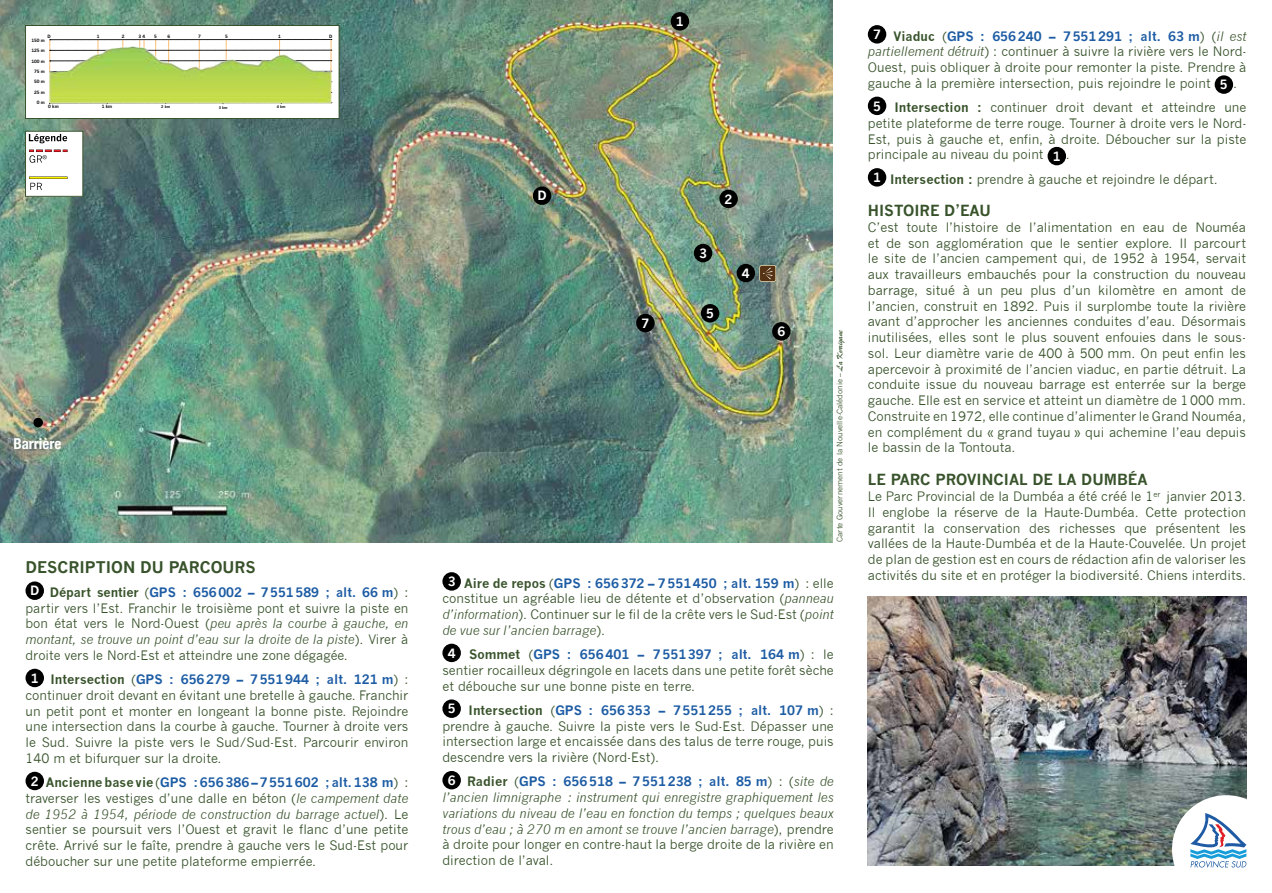
<style>
.page{position:relative;width:1272px;height:893px;background:#fff}
.page>*{position:absolute;margin:0;border:0;box-sizing:border-box;transform-origin:0 0}
.t1{font:700 15.75px "News Gothic";color:#38532b}
.t2{font:700 15px "News Gothic";color:#38532b}
.t3{font:700 condensed 15px "Helvetica Neue";color:#fff}
.t4{font:12.75px/15.8px "News Gothic";color:#38532b;text-align:justify}
.t5{font:italic 12.75px/15.8px "News Gothic";color:#38532b;text-align:justify}
.t6{font:700 12.6px "News Gothic";color:#fff}
.t7{font:7.5px "News Gothic";color:#38532b}
.t8{font:700 4.35px "News Gothic";color:#000}
.t9{font:700 3.6px "News Gothic";color:#000}
.s1{font-weight:700;font-size:12.6px;color:#fff}
.s2{font-weight:700}
.s3{font-weight:700;color:#1d5ca4}
.s4{font-style:italic}
.s5{font-family:"Brush Script";font-size:9px}
.s6{font-weight:700;font-style:normal;font-size:12.6px;color:#fff}
.s7{font-weight:700;font-style:normal}
.s8{font-style:normal}
.s9{font-weight:700;font-style:normal;color:#1d5ca4}
</style>
<div class="page">
<div style="left:867px;top:25px;width:19px;height:19px;background:#000;border-radius:50%"></div>
<div style="left:1214px;top:75px;width:18px;height:19px;background:#000;border-radius:50%"></div>
<div style="left:867px;top:97px;width:19px;height:18px;background:#000;border-radius:50%"></div>
<div style="left:1047px;top:147px;width:19px;height:18px;background:#000;border-radius:50%"></div>
<div style="left:867px;top:168px;width:19px;height:19px;background:#000;border-radius:50%"></div>
<img style="left:867px;top:596px;width:379px;height:269px">
<div style="left:26px;top:581px;width:18px;height:19px;background:#000;border-radius:50%"></div>
<div style="left:26px;top:669px;width:18px;height:18px;background:#000;border-radius:50%"></div>
<div style="left:26px;top:772px;width:18px;height:18px;background:#000;border-radius:50%"></div>
<img style="left:0;top:0;width:832px;height:542px">
<div style="left:442px;top:572px;width:19px;height:19px;background:#000;border-radius:50%"></div>
<div style="left:442px;top:644px;width:19px;height:18px;background:#000;border-radius:50%"></div>
<div style="left:442px;top:699px;width:19px;height:19px;background:#000;border-radius:50%"></div>
<div style="left:442px;top:771px;width:19px;height:18px;background:#000;border-radius:50%"></div>
<div style="left:26px;top:26px;width:313px;height:93px;background:#fff"></div>
<img style="left:49px;top:39px;width:284px;height:66px">
<div style="left:25px;top:25px;width:314px;height:94px;border:1px solid #38532b"></div>
<div style="left:26px;top:131px;width:57px;height:65px;background:#fff"></div>
<hr style="left:30px;top:177px;width:36px;height:2px;background:#fff200">
<svg style="left:29px;top:134px;width:38px;height:9px"></svg>
<svg style="left:30px;top:150px;width:36px;height:13px"></svg>
<svg style="left:30px;top:183px;width:12px;height:7px"></svg>
<div style="left:25px;top:131px;width:58px;height:66px;border:1px solid #38532b"></div>
<div style="left:33px;top:418px;width:10px;height:9px;background:#000;border-radius:50%"></div>
<svg style="left:759px;top:265px;width:17px;height:17px"></svg>
<div style="left:533px;top:186px;width:18px;height:19px;background:#000;border-radius:50%"></div>
<div style="left:670px;top:12px;width:19px;height:19px;background:#000;border-radius:50%"></div>
<div style="left:719px;top:190px;width:18px;height:18px;background:#000;border-radius:50%"></div>
<div style="left:693px;top:244px;width:19px;height:18px;background:#000;border-radius:50%"></div>
<div style="left:736px;top:264px;width:19px;height:18px;background:#000;border-radius:50%"></div>
<div style="left:701px;top:304px;width:18px;height:18px;background:#000;border-radius:50%"></div>
<div style="left:772px;top:322px;width:18px;height:19px;background:#000;border-radius:50%"></div>
<div style="left:636px;top:314px;width:18px;height:18px;background:#000;border-radius:50%"></div>
<svg style="left:1171px;top:795px;width:76px;height:73px"></svg>
<p class="t8" style="left:47px;top:34px;width:5px">D</p>
<p class="t8" style="left:97px;top:34px;width:4px">1</p>
<p class="t8" style="left:122px;top:34px;width:4px">2</p>
<p class="t8" style="left:138px;top:34px;width:8px">3 4</p>
<p class="t8" style="left:154px;top:34px;width:4px">5</p>
<p class="t8" style="left:167px;top:34px;width:4px">6</p>
<p class="t8" style="left:198px;top:34px;width:4px">7</p>
<p class="t8" style="left:225px;top:34px;width:4px">5</p>
<p class="t8" style="left:278px;top:34px;width:4px">1</p>
<p class="t8" style="left:329px;top:34px;width:5px">D</p>
<p class="t8" style="left:31px;top:38px;width:15px">150 m</p>
<p class="t8" style="left:31px;top:48px;width:15px">125 m</p>
<p class="t8" style="left:31px;top:58px;width:15px">100 m</p>
<p class="t8" style="left:34px;top:69px;width:12px">75 m</p>
<p class="t8" style="left:34px;top:79px;width:12px">50 m</p>
<p class="t8" style="left:34px;top:90px;width:12px">25 m</p>
<p class="t8" style="left:37px;top:100px;width:10px">0 m</p>
<p class="t8" style="left:48px;top:104px;width:12px">0 km</p>
<p class="t8" style="left:102px;top:104px;width:12px">1 km</p>
<p class="t9" style="left:161px;top:104px;width:10px">2 km</p>
<p class="t9" style="left:219px;top:105px;width:10px">3 km</p>
<p class="t9" style="left:277px;top:104px;width:10px">4 km</p>
<p class="t3" style="left:13px;top:434px;width:50px">Barrière</p>
<p class="t1" style="left:26px;top:557px;width:232px">DESCRIPTION DU PARCOURS</p>
<p class="t4" style="left:26px;top:584px;width:384px;text-indent:5px"><span class="s1">D</span> <span class="s2">Départ sentier</span> (<span class="s3">GPS : 656002 – 7551589 ; alt. 66 m</span>) : partir vers l’Est. Franchir le troisième pont et suivre la piste en bon état vers le Nord-Ouest (<span class="s4">peu après la courbe à gauche, en montant, se trouve un point d’eau sur la droite de la piste</span>). Virer à droite vers le Nord-Est et atteindre une zone dégagée.</p>
<p class="t4" style="left:26px;top:672px;width:384px;text-indent:5px"><span class="s1">1</span> <span class="s2">Intersection</span> (<span class="s3">GPS : 656279 – 7551944 ; alt. 121 m</span>) : continuer droit devant en évitant une bretelle à gauche. Franchir un petit pont et monter en longeant la bonne piste. Rejoindre une intersection dans la courbe à gauche. Tourner à droite vers le Sud. Suivre la piste vers le Sud/Sud-Est. Parcourir environ 140 m et bifurquer sur la droite.</p>
<p class="t4" style="left:26px;top:775px;width:384px;text-indent:5px"><span class="s1">2</span> <span class="s2">Ancienne base vie</span> (<span class="s3">GPS : 656386 – 7551602 ; alt. 138 m</span>) : traverser les vestiges d’une dalle en béton (<span class="s4">le campement date de 1952 à 1954, période de construction du barrage actuel</span>). Le sentier se poursuit vers l’Ouest et gravit le flanc d’une petite crête. Arrivé sur le faîte, prendre à gauche vers le Sud-Est pour déboucher sur une petite plateforme empierrée.</p>
<p class="t6" style="left:537px;top:188px;width:11px">D</p>
<p class="t6" style="left:676px;top:14px;width:9px">1</p>
<p class="t6" style="left:641px;top:315px;width:9px">7</p>
<p class="t6" style="left:724px;top:191px;width:9px">2</p>
<p class="t6" style="left:699px;top:246px;width:9px">3</p>
<p class="t6" style="left:706px;top:306px;width:9px">5</p>
<p class="t6" style="left:741px;top:265px;width:9px">4</p>
<p class="t6" style="left:777px;top:324px;width:9px">6</p>
<p class="t7" style="left:835px;top:542px;width:214px;rotate:-90deg">Carte Gouvernement de la Nouvelle-Calédonie – <span class="s5">La Korrigane</span></p>
<p class="t4" style="left:442px;top:575px;width:393px;text-indent:5px"><span class="s1">3</span> <span class="s2">Aire de repos</span> (<span class="s3">GPS : 656372 – 7551450 ; alt. 159 m</span>) : elle constitue un agréable lieu de détente et d’observation (<span class="s4">panneau d’information</span>). Continuer sur le fil de la crête vers le Sud-Est (<span class="s4">point de vue sur l’ancien barrage</span>).</p>
<p class="t4" style="left:442px;top:647px;width:393px;text-indent:5px"><span class="s1">4</span> <span class="s2">Sommet</span> (<span class="s3">GPS : 656401 – 7551397 ; alt. 164 m</span>) : le sentier rocailleux dégringole en lacets dans une petite forêt sèche et débouche sur une bonne piste en terre.</p>
<p class="t4" style="left:442px;top:702px;width:393px;text-indent:5px"><span class="s1">5</span> <span class="s2">Intersection</span> (<span class="s3">GPS : 656353 – 7551255 ; alt. 107 m</span>) : prendre à gauche. Suivre la piste vers le Sud-Est. Dépasser une intersection large et encaissée dans des talus de terre rouge, puis descendre vers la rivière (Nord-Est).</p>
<p class="t5" style="left:442px;top:774px;width:393px;text-indent:5px"><span class="s6">6</span> <span class="s7">Radier</span> <span class="s8">(</span><span class="s9">GPS : 656518 – 7551238 ; alt. 85 m</span><span class="s8">) : (</span>site de l’ancien limnigraphe : instrument qui enregistre graphiquement les variations du niveau de l’eau en fonction du temps ; quelques beaux trous d’eau ; à 270 m en amont se trouve l’ancien barrage<span class="s8">), prendre à droite pour longer en contre-haut la berge droite de la rivière en direction de l’aval.</span></p>
<p class="t4" style="left:867px;top:28px;width:380px;text-indent:5px"><span class="s1">7</span> <span class="s2">Viaduc</span> (<span class="s3">GPS : 656240 – 7551291 ; alt. 63 m</span>) (<span class="s4">il est partiellement détruit</span>) : continuer à suivre la rivière vers le Nord-Ouest, puis obliquer à droite pour remonter la piste. Prendre à gauche à la première intersection, puis rejoindre le point <sub>5</sub> .</p>
<p class="t4" style="left:867px;top:100px;width:380px;text-indent:5px"><span class="s1">5</span> <span class="s2">Intersection :</span> continuer droit devant et atteindre une petite plateforme de terre rouge. Tourner à droite vers le Nord-Est, puis à gauche et, enfin, à droite. Déboucher sur la piste principale au niveau du point <sub>1</sub> .</p>
<p class="t4" style="left:873px;top:171px;width:346px"><span class="s1">1</span> <span class="s2">Intersection :</span> prendre à gauche et rejoindre le départ.</p>
<p class="t2" style="left:867px;top:202px;width:124px">HISTOIRE D’EAU</p>
<p class="t4" style="left:867px;top:219px;width:380px">C’est toute l’histoire de l’alimentation en eau de Nouméa et de son agglomération que le sentier explore. Il parcourt le site de l’ancien campement qui, de 1952 à 1954, servait aux travailleurs embauchés pour la construction du nouveau barrage, situé à un peu plus d’un kilomètre en amont de l’ancien, construit en 1892. Puis il surplombe toute la rivière avant d’approcher les anciennes conduites d’eau. Désormais inutilisées, elles sont le plus souvent enfouies dans le sous&shy;sol. Leur diamètre varie de 400 à 500 mm. On peut enfin les apercevoir à proximité de l’ancien viaduc, en partie détruit. La conduite issue du nouveau barrage est enterrée sur la berge gauche. Elle est en service et atteint un diamètre de 1000 mm.<br>Construite en 1972, elle continue d’alimenter le Grand Nouméa, en complément du « grand tuyau » qui achemine l’eau depuis le bassin de la Tontouta.</p>
<p class="t2" style="left:867px;top:471px;width:281px">LE PARC PROVINCIAL DE LA DUMBÉA</p>
<p class="t4" style="left:867px;top:489px;width:380px">Le Parc Provincial de la Dumbéa a été créé le 1<sup>er</sup> janvier 2013.<br>Il englobe la réserve de la Haute-Dumbéa. Cette protection garantit la conservation des richesses que présentent les vallées de la Haute-Dumbéa et de la Haute-Couvelée. Un projet de plan de gestion est en cours de rédaction afin de valoriser les activités du site et en protéger la biodiversité. Chiens interdits.</p>
</div>
